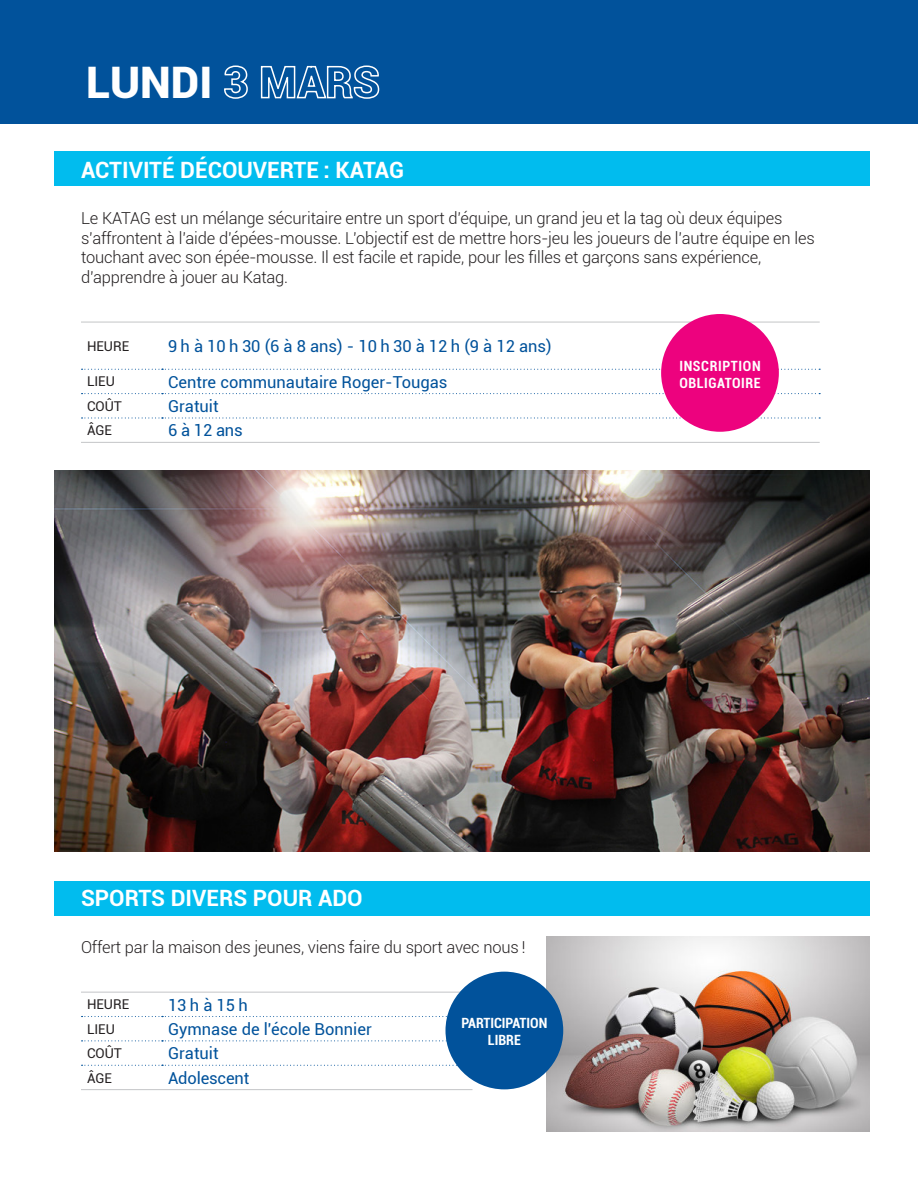
<style>
.page{position:relative;width:918px;height:1188px;background:#fff}
.page>*{position:absolute;margin:0;border:0;box-sizing:border-box;transform-origin:0 0}
.t1{font:900 43.5px "Roboto";color:#fff}
.t2{font:700 22.5px "Roboto";color:#fff}
.t3{font:300 16.5px/19.5px "Roboto";letter-spacing:-.01em;color:#231f20}
.t4{font:16.5px "Roboto";color:#01529b}
.t5{font:700 condensed 14.1px/17px "Roboto";letter-spacing:.035em;color:#fff}
.t6{font:700 condensed 14.1px/17px "Roboto";color:#fff;text-align:center}
.t7{font:13.5px "Roboto";color:#231f20}
</style>
<div class="page">
<img style="left:547px;top:937px;width:322px;height:195px">
<img style="left:54px;top:471px;width:815px;height:381px">
<div style="left:54px;top:151px;width:815px;height:35px;background:#01bcee"></div>
<div style="left:54px;top:881px;width:815px;height:35px;background:#01bcee"></div>
<hr style="left:81px;top:442px;width:81px;height:1px;background:#c3c5c7">
<hr style="left:162px;top:442px;width:658px;height:1px;background:#c3c5c7">
<svg style="left:82px;top:369px;width:738px;height:1px"></svg>
<svg style="left:82px;top:393px;width:738px;height:1px"></svg>
<svg style="left:82px;top:417px;width:738px;height:2px"></svg>
<hr style="left:81px;top:322px;width:81px;height:1px;background:#c3c5c7">
<hr style="left:162px;top:322px;width:658px;height:1px;background:#c3c5c7">
<hr style="left:81px;top:1089px;width:81px;height:1px;background:#c3c5c7">
<hr style="left:162px;top:1089px;width:311px;height:1px;background:#c3c5c7">
<svg style="left:82px;top:1016px;width:366px;height:1px"></svg>
<svg style="left:82px;top:1040px;width:365px;height:1px"></svg>
<svg style="left:82px;top:1065px;width:376px;height:1px"></svg>
<hr style="left:81px;top:992px;width:81px;height:1px;background:#c3c5c7">
<hr style="left:162px;top:992px;width:311px;height:1px;background:#c3c5c7">
<div style="left:661px;top:314px;width:118px;height:118px;background:#ed027e;border-radius:50%"></div>
<div style="left:446px;top:972px;width:117px;height:117px;background:#01529b;border-radius:50%"></div>
<div style="left:0;top:0;width:918px;height:123px;background:#01529b"></div>
<h1 class="t1" style="left:86px;top:57px;width:295px">LUNDI 3 MARS</h1>
<h2 class="t2" style="left:81px;top:154px;width:325px">ACTIVITÉ DÉCOUVERTE : KATAG</h2>
<p class="t3" style="left:81px;top:210px;width:735px">Le KATAG est un mélange sécuritaire entre un sport d’équipe, un grand jeu et la tag où deux équipes s’affrontent à l’aide d’épées-mousse. L’objectif est de mettre hors-jeu les joueurs de l’autre équipe en les touchant avec son épée-mousse. Il est facile et rapide, pour les filles et garçons sans expérience, d’apprendre à jouer au Katag.</p>
<p class="t7" style="left:87px;top:340px;width:44px">HEURE</p>
<p class="t4" style="left:168px;top:334px;width:385px">9 h à 10 h 30 (6 à 8 ans) - 10 h 30 à 12 h (9 à 12 ans)</p>
<p class="t7" style="left:87px;top:376px;width:29px">LIEU</p>
<p class="t4" style="left:168px;top:370px;width:281px">Centre communautaire Roger-Tougas</p>
<p class="t7" style="left:87px;top:400px;width:36px">COÛT</p>
<p class="t4" style="left:168px;top:399px;width:52px">Gratuit</p>
<p class="t7" style="left:87px;top:425px;width:27px">ÂGE</p>
<p class="t4" style="left:168px;top:419px;width:76px">6 à 12 ans</p>
<p class="t5" style="left:679px;top:357px;width:83px">INSCRIPTION<br>OBLIGATOIRE</p>
<h2 class="t2" style="left:81px;top:885px;width:283px">SPORTS DIVERS POUR ADO</h2>
<p class="t3" style="left:81px;top:937px;width:446px">Offert par la maison des jeunes, viens faire du sport avec nous !</p>
<p class="t7" style="left:87px;top:999px;width:44px">HEURE</p>
<p class="t4" style="left:168px;top:993px;width:81px">13 h à 15 h</p>
<p class="t7" style="left:87px;top:1023px;width:29px">LIEU</p>
<p class="t4" style="left:168px;top:1017px;width:205px">Gymnase de l'école Bonnier</p>
<p class="t7" style="left:87px;top:1048px;width:36px">COÛT</p>
<p class="t4" style="left:168px;top:1047px;width:52px">Gratuit</p>
<p class="t7" style="left:87px;top:1072px;width:27px">ÂGE</p>
<p class="t4" style="left:168px;top:1071px;width:83px">Adolescent</p>
<p class="t6" style="left:461px;top:1015px;width:87px">PARTICIPATION<br>LIBRE</p>
</div>
